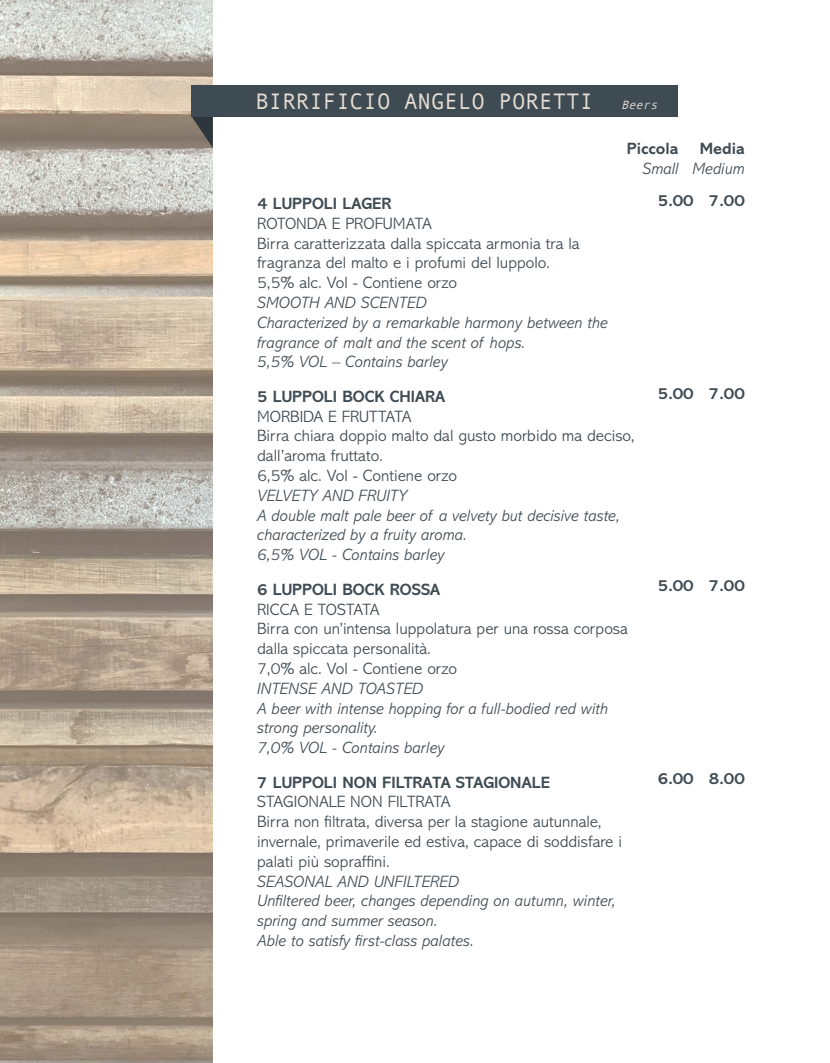
<style>
.page{position:relative;width:830px;height:1063px;background:#fff}
.page>*{position:absolute;margin:0;border:0;box-sizing:border-box;transform-origin:0 0}
.t1{font:22.5px "Andale Mono";color:#e6ddd2}
.t2{font:300 16.5px/19.8px "Abadi MT Std";color:#3f4b53}
.t3{font:italic 300 16.5px/19.8px "Abadi MT Std";color:#3f4b53}
.t4{font:700 16.5px "Abadi MT Std";color:#3f4b53}
.s1{font-style:italic;font-size:12px}
</style>
<div class="page">
<img style="left:0;top:0;width:213px;height:1063px">
<svg style="left:191px;top:116px;width:22px;height:32px"></svg>
<div style="left:191px;top:85px;width:486px;height:31px;background:#3f4b53"></div>
<h1 class="t1" style="left:255px;top:87px;width:407px">BIRRIFICIO ANGELO PORETTI <span class="s1">Beers</span></h1>
<p class="t4" style="left:626px;top:139px;width:53px">Piccola</p>
<p class="t3" style="left:642px;top:159px;width:38px">Small</p>
<p class="t4" style="left:699px;top:139px;width:47px">Media</p>
<p class="t3" style="left:692px;top:159px;width:54px">Medium</p>
<p class="t4" style="left:257px;top:194px;width:136px">4 LUPPOLI LAGER</p>
<p class="t2" style="left:257px;top:214px;width:324px">ROTONDA E PROFUMATA<br>Birra caratterizzata dalla spiccata armonia tra la fragranza del malto e i profumi del luppolo.<br>5,5% alc. Vol - Contiene orzo</p>
<p class="t3" style="left:257px;top:293px;width:352px">SMOOTH AND SCENTED<br>Characterized by a remarkable harmony between the fragrance of malt and the scent of hops.<br>5,5% VOL – Contains barley</p>
<p class="t4" style="left:257px;top:387px;width:189px">5 LUPPOLI BOCK CHIARA</p>
<p class="t2" style="left:257px;top:407px;width:379px">MORBIDA E FRUTTATA<br>Birra chiara doppio malto dal gusto morbido ma deciso, dall’aroma fruttato.<br>6,5% alc. Vol - Contiene orzo</p>
<p class="t3" style="left:257px;top:486px;width:364px">VELVETY AND FRUITY<br>A double malt pale beer of a velvety but decisive taste, characterized by a fruity aroma.<br>6,5% VOL - Contains barley</p>
<p class="t4" style="left:257px;top:580px;width:184px">6 LUPPOLI BOCK ROSSA</p>
<p class="t2" style="left:257px;top:599px;width:372px">RICCA E TOSTATA<br>Birra con un’intensa luppolatura per una rossa corposa dalla spiccata personalità.<br>7,0% alc. Vol - Contiene orzo</p>
<p class="t3" style="left:257px;top:679px;width:352px">INTENSE AND TOASTED<br>A beer with intense hopping for a full-bodied red with strong personality.<br>7,0% VOL - Contains barley</p>
<p class="t4" style="left:257px;top:773px;width:294px">7 LUPPOLI NON FILTRATA STAGIONALE</p>
<p class="t2" style="left:257px;top:792px;width:366px">STAGIONALE NON FILTRATA<br>Birra non filtrata, diversa per la stagione autunnale, invernale, primaverile ed estiva, capace di soddisfare i palati più sopraffini.</p>
<p class="t3" style="left:257px;top:872px;width:360px">SEASONAL AND UNFILTERED<br>Unfiltered beer, changes depending on autumn, winter, spring and summer season.<br>Able to satisfy first-class palates.</p>
<p class="t4" style="left:657px;top:191px;width:37px">5.00</p>
<p class="t4" style="left:708px;top:191px;width:37px">7.00</p>
<p class="t4" style="left:657px;top:384px;width:37px">5.00</p>
<p class="t4" style="left:708px;top:384px;width:37px">7.00</p>
<p class="t4" style="left:657px;top:576px;width:37px">5.00</p>
<p class="t4" style="left:708px;top:576px;width:37px">7.00</p>
<p class="t4" style="left:657px;top:769px;width:37px">6.00</p>
<p class="t4" style="left:708px;top:769px;width:37px">8.00</p>
</div>
